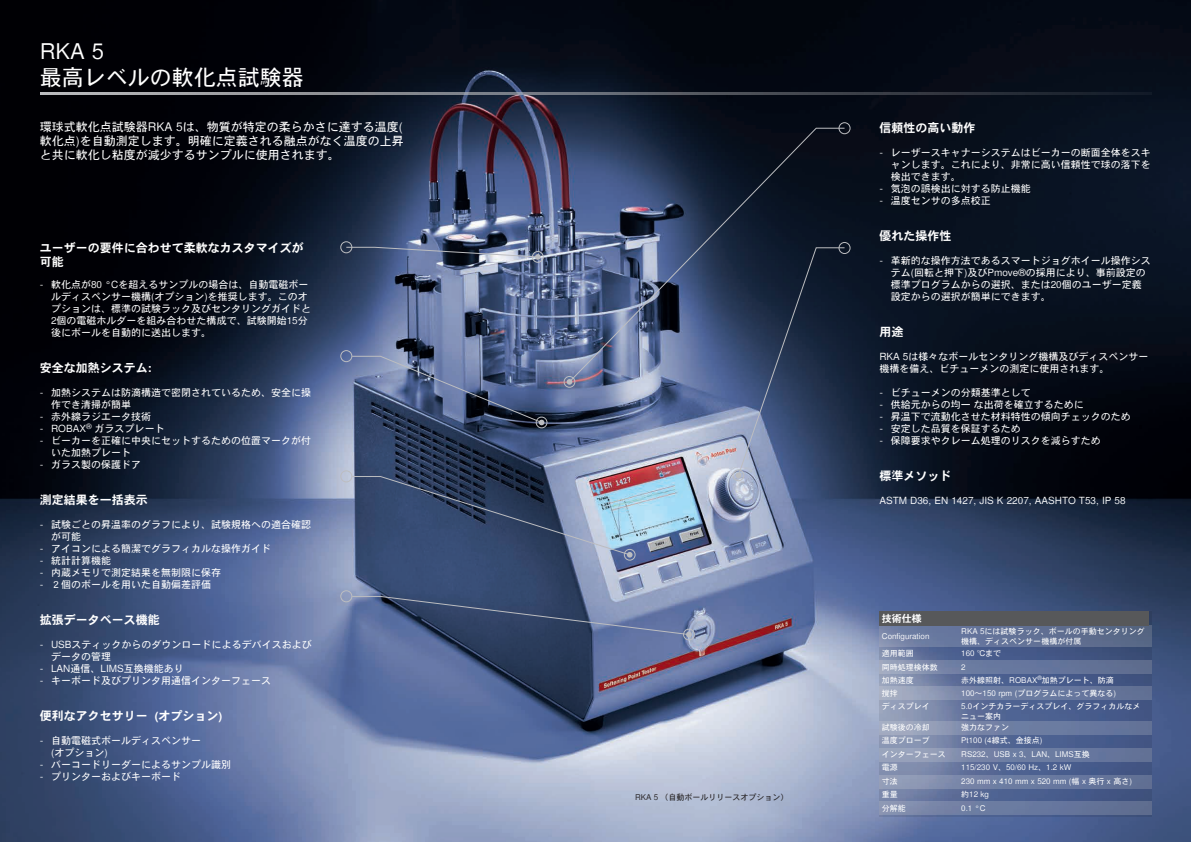
<style>
.page{position:relative;width:1191px;height:842px;background:#fff}
.page>*{position:absolute;margin:0;border:0;box-sizing:border-box;transform-origin:0 0}
.t1{font:22px/26px "URW Heisei Gothic";color:#fff}
.t2{font:700 12px/14.4px "URW Heisei Gothic";color:#fff}
.t3{font:12px/14.4px "URW Heisei Gothic";color:#fff;text-align:justify}
.t4{font:10px/12px "URW Heisei Gothic";color:#fff}
.t5{font:700 10px "URW Heisei Gothic";color:#fff}
.t6{font:8px/9.6px "URW Heisei Gothic";color:#fff}
.t7{font:8px "URW Heisei Gothic";color:#231f20}
.s1{font-family:"Helvetica Neue LT Com";font-weight:300}
</style>
<div class="page">
<img style="left:0;top:0;width:1191px;height:842px">
<hr style="left:40px;top:92px;width:1111px;height:3px;background:#bcbdc0">
<div style="left:532px;top:251px;width:12px;height:12px;border:1px solid #bcbdc0;border-radius:50%"></div>
<svg style="left:345px;top:246px;width:195px;height:14px;background:#5a6783"></svg>
<div style="left:340px;top:241px;width:12px;height:12px;border:1px solid #bcbdc0;border-radius:50%"></div>
<div style="left:536px;top:417px;width:11px;height:11px;border:1px solid #bcbdc0;border-radius:50%"></div>
<svg style="left:351px;top:355px;width:193px;height:70px;background:#506084"></svg>
<div style="left:340px;top:350px;width:12px;height:12px;border:1px solid #bcbdc0;border-radius:50%"></div>
<div style="left:624px;top:549px;width:11px;height:12px;border:1px solid #bcbdc0;border-radius:50%"></div>
<svg style="left:351px;top:475px;width:281px;height:83px;background:#4f5f7e"></svg>
<div style="left:340px;top:470px;width:12px;height:12px;border:1px solid #bcbdc0;border-radius:50%"></div>
<div style="left:683px;top:629px;width:12px;height:11px;border:1px solid #bcbdc0;border-radius:50%"></div>
<svg style="left:351px;top:595px;width:341px;height:42px;background:#4e6085"></svg>
<div style="left:340px;top:590px;width:12px;height:12px;border:1px solid #bcbdc0;border-radius:50%"></div>
<svg style="left:566px;top:379px;width:6px;height:6px"></svg>
<div style="left:563px;top:376px;width:12px;height:12px;border:1px solid #bcbdc0;border-radius:50%"></div>
<svg style="left:568px;top:127px;width:277px;height:256px;background:#374563"></svg>
<div style="left:838px;top:122px;width:12px;height:12px;border:1px solid #bcbdc0;border-radius:50%"></div>
<div style="left:838px;top:242px;width:12px;height:12px;border:1px solid #bcbdc0;border-radius:50%"></div>
<svg style="left:735px;top:247px;width:110px;height:231px;background:#303f5c"></svg>
<div style="left:732px;top:469px;width:12px;height:12px;border:1px solid #bcbdc0;border-radius:50%"></div>
<svg style="left:879px;top:611px;width:272px;height:205px;background:#65759b"></svg>
<div style="left:879px;top:611px;width:270px;height:14px;background:#57585a"></div>
<h1 class="t1" style="left:40px;top:37px;width:265px">RKA 5<br>最高レベルの軟化点試験器</h1>
<p class="t3" style="left:40px;top:119px;width:365px">環球式軟化点試験器RKA 5は、物質が特定の柔らかさに達する温度(軟化点)を自動測定します。明確に定義される融点がなく温度の上昇と共に軟化し粘度が減少するサンプルに使用されます。</p>
<p class="t2" style="left:879px;top:121px;width:97px">信頼性の高い動作</p>
<p class="t4" style="left:890px;top:146px;width:261px;text-align:justify;text-indent:-11px"><span class="s1">-</span> レーザースキャナーシステムはビーカーの断面全体をスキャンします。これにより、非常に高い信頼性で球の落下を検出できます。</p>
<p class="t4" style="left:879px;top:182px;width:153px"><span class="s1">-</span> 気泡の誤検出に対する防止機能</p>
<p class="t4" style="left:879px;top:194px;width:113px"><span class="s1">-</span> 温度センサの多点校正</p>
<p class="t2" style="left:879px;top:229px;width:73px">優れた操作性</p>
<p class="t4" style="left:890px;top:254px;width:261px;text-indent:-11px"><span class="s1">-</span> 革新的な操作方法であるスマートジョグホイール操作システム(回転と押下)及びPmove®の採用により、事前設定の標準プログラムからの選択、または20個のユーザー定義設定からの選択が簡単にできます。</p>
<p class="t2" style="left:879px;top:325px;width:25px">用途</p>
<p class="t4" style="left:879px;top:350px;width:271px">RKA 5は様々なボールセンタリング機構及びディスペンサー機構を備え、ビチューメンの測定に使用されます。</p>
<p class="t4" style="left:879px;top:386px;width:153px"><span class="s1">-</span> ビチューメンの分類基準として</p>
<p class="t4" style="left:879px;top:398px;width:206px"><span class="s1">-</span> 供給元からの均一 な出荷を確立するために</p>
<p class="t4" style="left:879px;top:410px;width:253px"><span class="s1">-</span> 昇温下で流動化させた材料特性の傾向チェックのため</p>
<p class="t4" style="left:879px;top:422px;width:143px"><span class="s1">-</span> 安定した品質を保証するため</p>
<p class="t4" style="left:879px;top:434px;width:223px"><span class="s1">-</span> 保障要求やクレーム処理のリスクを減らすため</p>
<p class="t2" style="left:879px;top:469px;width:73px">標準メソッド</p>
<p class="t4" style="left:879px;top:494px;width:248px">ASTM D36, EN 1427, JIS K 2207, AASHTO T53, IP 58</p>
<p class="t2" style="left:40px;top:241px;width:265px">ユーザーの要件に合わせて柔軟なカスタマイズが可能</p>
<p class="t4" style="left:51px;top:278px;width:261px;text-indent:-11px"><span class="s1">-</span> 軟化点が80 °Cを超えるサンプルの場合は、自動電磁ボールディスペンサー機構(オプション)を推奨します。このオプションは、標準の試験ラック及びセンタリングガイドと<br>2個の電磁ホルダーを組み合わせた構成で、試験開始15分後にボールを自動的に送出します。</p>
<p class="t2" style="left:40px;top:361px;width:113px">安全な加熱システム:</p>
<p class="t4" style="left:51px;top:386px;width:261px;text-indent:-11px"><span class="s1">-</span> 加熱システムは防滴構造で密閉されているため、安全に操作でき清掃が簡単</p>
<p class="t4" style="left:40px;top:410px;width:113px"><span class="s1">-</span> 赤外線ラジエータ技術</p>
<p class="t4" style="left:40px;top:422px;width:126px"><span class="s1">-</span> ROBAX<sup>®</sup> ガラスプレート</p>
<p class="t4" style="left:51px;top:434px;width:262px;text-indent:-11px"><span class="s1">-</span> ビーカーを正確に中央にセットするための位置マークが付いた加熱プレート</p>
<p class="t4" style="left:40px;top:458px;width:103px"><span class="s1">-</span> ガラス製の保護ドア</p>
<p class="t2" style="left:40px;top:493px;width:109px">測定結果を一括表示</p>
<p class="t4" style="left:51px;top:518px;width:261px;text-indent:-11px"><span class="s1">-</span> 試験ごとの昇温率のグラフにより、試験規格への適合確認が可能</p>
<p class="t4" style="left:40px;top:542px;width:233px"><span class="s1">-</span> アイコンによる簡潔でグラフィカルな操作ガイド</p>
<p class="t4" style="left:40px;top:554px;width:73px"><span class="s1">-</span> 統計計算機能</p>
<p class="t4" style="left:40px;top:566px;width:183px"><span class="s1">-</span> 内蔵メモリで測定結果を無制限に保存</p>
<p class="t4" style="left:40px;top:578px;width:173px"><span class="s1">-</span> ２個のボールを用いた自動偏差評価</p>
<p class="t2" style="left:40px;top:613px;width:121px">拡張データベース機能</p>
<p class="t4" style="left:51px;top:638px;width:262px;text-indent:-11px"><span class="s1">-</span> USBスティックからのダウンロードによるデバイスおよびデータの管理</p>
<p class="t4" style="left:40px;top:662px;width:146px"><span class="s1">-</span> LAN通信、LIMS互換機能あり</p>
<p class="t4" style="left:40px;top:674px;width:233px"><span class="s1">-</span> キーボード及びプリンタ用通信インターフェース</p>
<p class="t2" style="left:40px;top:709px;width:184px">便利なアクセサリー (オプション)</p>
<p class="t4" style="left:51px;top:734px;width:151px;text-indent:-11px"><span class="s1">-</span> 自動電磁式ボールディスペンサー(オプション)</p>
<p class="t4" style="left:40px;top:758px;width:193px"><span class="s1">-</span> バーコードリーダーによるサンプル識別</p>
<p class="t4" style="left:40px;top:770px;width:143px"><span class="s1">-</span> プリンターおよびキーボード</p>
<p class="t5" style="left:882px;top:613px;width:41px">技術仕様</p>
<p class="t6" style="left:882px;top:631px;width:49px">Configuration</p>
<p class="t6" style="left:961px;top:626px;width:185px">RKA 5には試験ラック、ボールの手動センタリング機構、ディスペンサー機構が付属</p>
<p class="t6" style="left:882px;top:648px;width:33px">適用範囲</p>
<p class="t6" style="left:961px;top:648px;width:41px">160 ℃まで</p>
<p class="t6" style="left:882px;top:661px;width:57px">同時処理検体数</p>
<p class="t6" style="left:961px;top:661px;width:6px">2</p>
<p class="t6" style="left:882px;top:675px;width:33px">加熱速度</p>
<p class="t6" style="left:961px;top:675px;width:154px">赤外線照射、ROBAX<sup>®</sup>加熱プレート、防滴</p>
<p class="t6" style="left:882px;top:688px;width:17px">撹拌</p>
<p class="t6" style="left:961px;top:688px;width:156px">100～150 rpm (プログラムによって異なる)</p>
<p class="t6" style="left:882px;top:701px;width:49px">ディスプレイ</p>
<p class="t6" style="left:961px;top:701px;width:181px">5.0インチカラーディスプレイ、グラフィカルなメニュー案内</p>
<p class="t6" style="left:882px;top:722px;width:49px">試験後の冷却</p>
<p class="t6" style="left:961px;top:722px;width:49px">強力なファン</p>
<p class="t6" style="left:882px;top:735px;width:49px">温度プローブ</p>
<p class="t6" style="left:961px;top:735px;width:83px">Pt100 (4線式、金接点)</p>
<p class="t6" style="left:882px;top:749px;width:65px">インターフェース</p>
<p class="t6" style="left:961px;top:749px;width:130px">RS232、USB x 3、LAN、LIMS互換</p>
<p class="t6" style="left:882px;top:762px;width:17px">電源</p>
<p class="t6" style="left:961px;top:762px;width:112px">115/230 V、50/60 Hz、1.2 kW</p>
<p class="t6" style="left:882px;top:776px;width:17px">寸法</p>
<p class="t6" style="left:961px;top:776px;width:172px">230 mm x 410 mm x 520 mm (幅 x 奥行 x 高さ)</p>
<p class="t6" style="left:882px;top:789px;width:17px">重量</p>
<p class="t6" style="left:961px;top:789px;width:29px">約12 kg</p>
<p class="t6" style="left:882px;top:803px;width:25px">分解能</p>
<p class="t6" style="left:961px;top:803px;width:26px">0.1 °C</p>
<p class="t7" style="left:635px;top:791px;width:155px">RKA 5 （自動ボールリリースオプション）</p>
</div>
